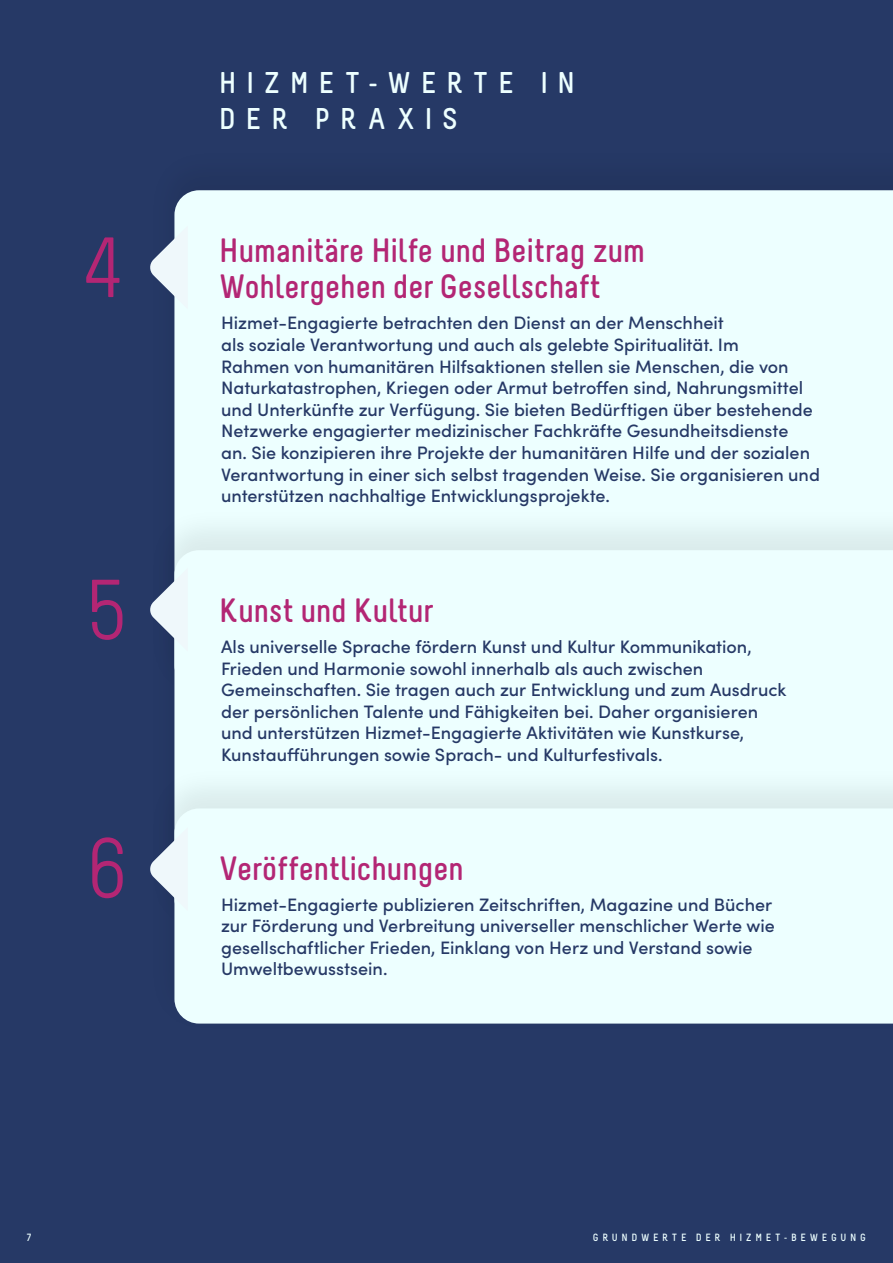
<style>
.page{position:relative;width:893px;height:1263px;background:#263966}
.page>*{position:absolute;margin:0;border:0;box-sizing:border-box;transform-origin:0 0}
.t1{font:85.2px "Melbourne";color:#b32674}
.t2{font:700 33.75px/36px "Melbourne";letter-spacing:-.015em;color:#b32674}
.t3{font:700 30px/36px "Melbourne";letter-spacing:.335em;color:#edffff}
.t4{font:500 18px/21.6px "Sofia Pro";color:#263966}
.t5{font:700 10.5px "Melbourne";letter-spacing:.36em;color:#edffff}
</style>
<div class="page">
<div style="left:174px;top:190px;width:719px;height:316px;background:#edffff"></div>
<div style="left:147px;top:506px;width:746px;height:428px;background:#000;opacity:.08"></div>
<div style="left:174px;top:550px;width:719px;height:215px;background:#edffff"></div>
<div style="left:147px;top:765px;width:746px;height:269px;background:#000;opacity:.08"></div>
<div style="left:174px;top:808px;width:719px;height:215px;background:#edffff"></div>
<svg style="left:150px;top:225px;width:38px;height:84px"></svg>
<svg style="left:149px;top:568px;width:39px;height:84px"></svg>
<svg style="left:149px;top:827px;width:39px;height:84px"></svg>
<h1 class="t1" style="left:83px;top:223px;width:42px">4</h1>
<h1 class="t1" style="left:89px;top:566px;width:40px">5</h1>
<h1 class="t1" style="left:88px;top:824px;width:40px">6</h1>
<h3 class="t3" style="left:219px;top:65px;width:357px">HIZMET-WERTE IN<br>DER PRAXIS</h3>
<h2 class="t2" style="left:219px;top:232px;width:428px">Humanitäre Hilfe und Beitrag zum<br>Wohlergehen der Gesellschaft</h2>
<p class="t4" style="left:221px;top:311px;width:600px">Hizmet-Engagierte betrachten den Dienst an der Menschheit<br>als soziale Verantwortung und auch als gelebte Spiritualität. Im<br>Rahmen von humanitären Hilfsaktionen stellen sie Menschen, die von Naturkatastrophen, Kriegen oder Armut betroffen sind, Nahrungsmittel und Unterkünfte zur Verfügung. Sie bieten Bedürftigen über bestehende Netzwerke engagierter medizinischer Fachkräfte Gesundheitsdienste<br>an. Sie konzipieren ihre Projekte der humanitären Hilfe und der sozialen Verantwortung in einer sich selbst tragenden Weise. Sie organisieren und unterstützen nachhaltige Entwicklungsprojekte.</p>
<h2 class="t2" style="left:219px;top:592px;width:215px">Kunst und Kultur</h2>
<p class="t4" style="left:221px;top:635px;width:567px">Als universelle Sprache fördern Kunst und Kultur Kommunikation, Frieden und Harmonie sowohl innerhalb als auch zwischen Gemeinschaften. Sie tragen auch zur Entwicklung und zum Ausdruck der persönlichen Talente und Fähigkeiten bei. Daher organisieren und unterstützen Hizmet-Engagierte Aktivitäten wie Kunstkurse, Kunstaufführungen sowie Sprach- und Kulturfestivals.</p>
<h2 class="t2" style="left:219px;top:850px;width:246px">Veröffentlichungen</h2>
<p class="t4" style="left:221px;top:892px;width:555px">Hizmet-Engagierte publizieren Zeitschriften, Magazine und Bücher zur Förderung und Verbreitung universeller menschlicher Werte wie gesellschaftlicher Frieden, Einklang von Herz und Verstand sowie Umweltbewusstsein.</p>
<p class="t5" style="left:27px;top:1231px;width:6px">7</p>
<p class="t5" style="left:593px;top:1231px;width:274px">GRUNDWERTE DER HIZMET-BEWEGUNG</p>
</div>
